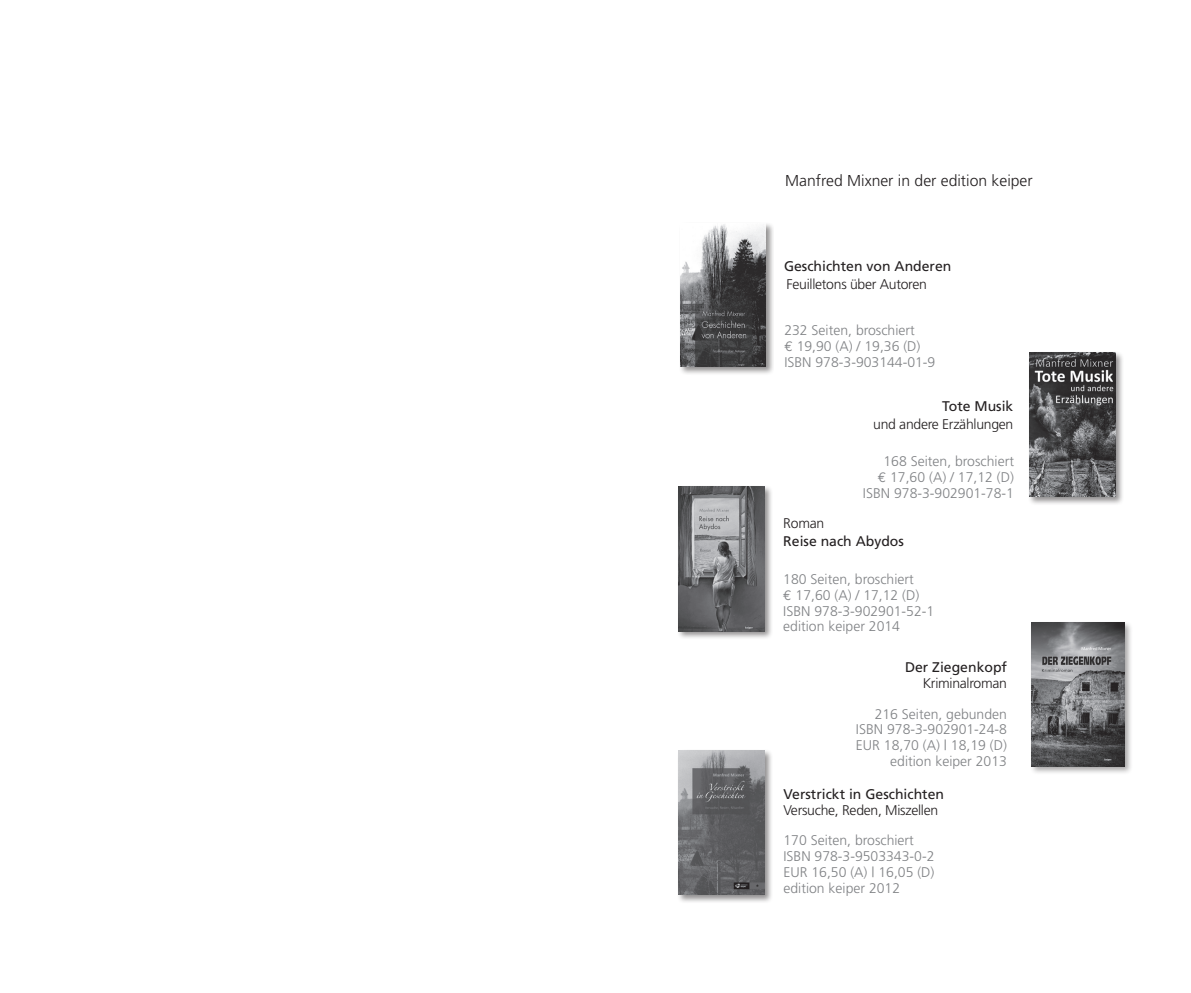
<style>
.page{position:relative;width:1191px;height:993px;background:#fff}
.page>*{position:absolute;margin:0;border:0;box-sizing:border-box;transform-origin:0 0}
.t1{font:300 15.75px "Frutiger";color:#231f20}
.t2{font:300 14px/15.8px "Frutiger";color:#808285}
.t3{font:300 14px "Frutiger";letter-spacing:-.02em;color:#231f20}
.t4{font:14px "Frutiger";color:#231f20}
.s1{font-family:"Euro Mono";font-weight:400}
</style>
<div class="page">
<div style="left:1029px;top:620px;width:104px;height:155px;background:#231f20;opacity:.4"></div>
<img style="left:1031px;top:622px;width:93px;height:144px">
<div style="left:677px;top:748px;width:96px;height:155px;background:#231f20;opacity:.5"></div>
<img style="left:679px;top:750px;width:85px;height:144px">
<div style="left:677px;top:484px;width:96px;height:155px;background:#231f20;opacity:.5"></div>
<img style="left:679px;top:486px;width:85px;height:144px">
<div style="left:1028px;top:351px;width:96px;height:154px;background:#231f20;opacity:.5"></div>
<img style="left:1029px;top:352px;width:86px;height:144px">
<div style="left:678px;top:221px;width:96px;height:155px;background:#231f20;opacity:.5"></div>
<img style="left:680px;top:223px;width:85px;height:144px">
<p class="t1" style="left:785px;top:171px;width:249px">Manfred Mixner in der edition keiper</p>
<p class="t4" style="left:784px;top:257px;width:169px">Geschichten von Anderen</p>
<p class="t3" style="left:786px;top:276px;width:142px">Feuilletons über Autoren</p>
<p class="t2" style="left:784px;top:322px;width:152px">232 Seiten, broschiert<br><span class="s1">€</span> 19,90 (A) / 19,36 (D)<br>ISBN 978-3-903144-01-9</p>
<p class="t4" style="left:942px;top:398px;width:73px">Tote Musik</p>
<p class="t3" style="left:873px;top:416px;width:142px">und andere Erzählungen</p>
<p class="t3" style="left:783px;top:515px;width:42px">Roman</p>
<p class="t2" style="left:863px;top:453px;width:152px;text-align:right">168 Seiten, broschiert<br><span class="s1">€</span> 17,60 (A) / 17,12 (D)<br>ISBN 978-3-902901-78-1</p>
<p class="t4" style="left:783px;top:532px;width:122px">Reise nach Abydos</p>
<p class="t2" style="left:783px;top:571px;width:152px">180 Seiten, broschiert<br><span class="s1">€</span> 17,60 (A) / 17,12 (D)<br>ISBN 978-3-902901-52-1 edition keiper 2014</p>
<p class="t4" style="left:905px;top:659px;width:103px">Der Ziegenkopf</p>
<p class="t3" style="left:922px;top:675px;width:86px">Kriminalroman</p>
<p class="t2" style="left:856px;top:705px;width:152px;text-align:right">216 Seiten, gebunden<br>ISBN 978-3-902901-24-8<br>EUR 18,70 (A) | 18,19 (D) edition keiper 2013</p>
<p class="t4" style="left:783px;top:785px;width:162px">Verstrickt in Geschichten</p>
<p class="t3" style="left:783px;top:802px;width:156px">Versuche, Reden, Miszellen</p>
<p class="t2" style="left:783px;top:832px;width:152px">170 Seiten, broschiert<br>ISBN 978-3-9503343-0-2<br>EUR 16,50 (A) | 16,05 (D) edition keiper 2012</p>
</div>
